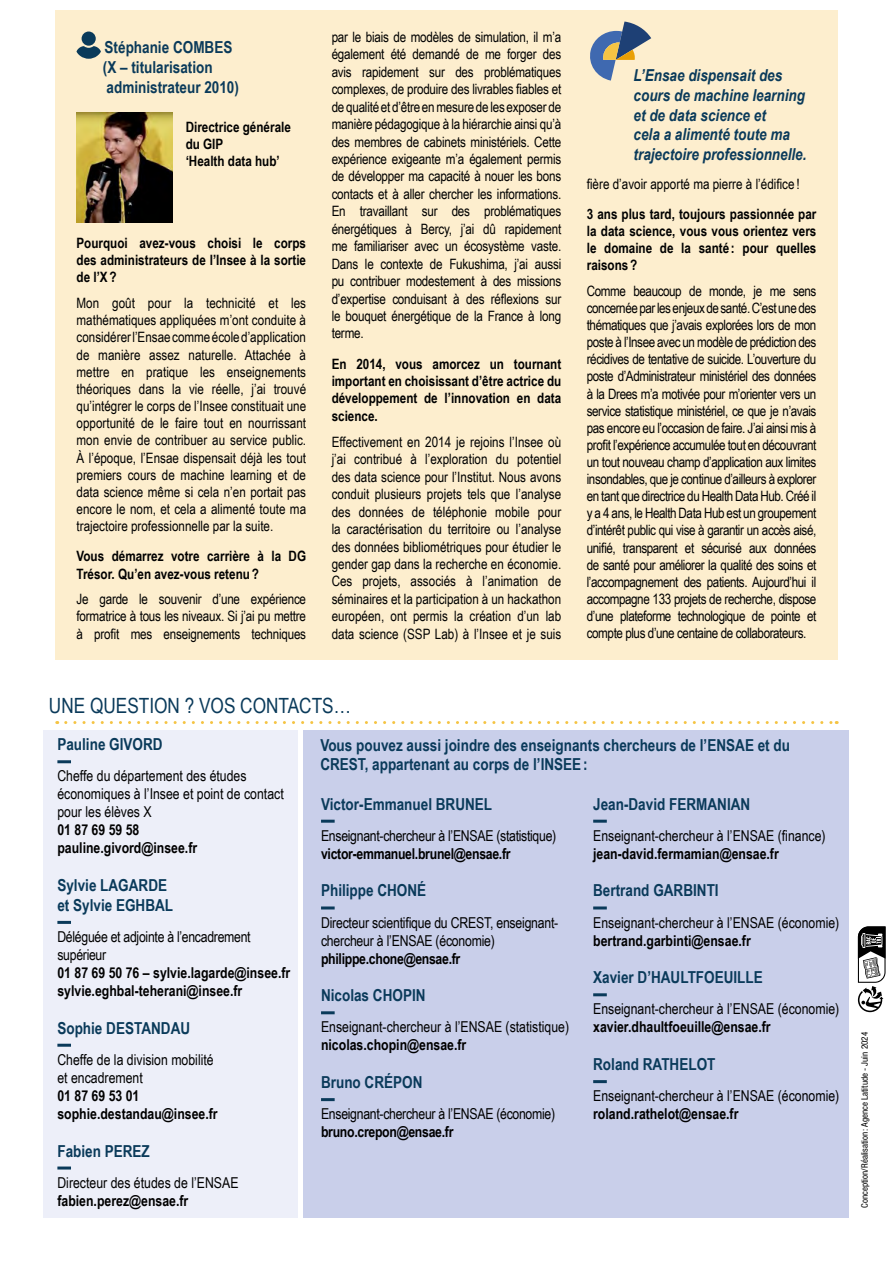
<style>
.page{position:relative;width:893px;height:1263px;background:#fff}
.page>*{position:absolute;margin:0;border:0;box-sizing:border-box;transform-origin:0 0}
.t1{font:21px "Arial Narrow";color:#0a3a5a}
.t2{font:700 16.5px/19.8px "Arial Narrow";color:#0a3a5a}
.t3{font:italic 700 16.5px/19.8px "Arial Narrow";color:#0a3a5a}
.t4{font:15px/18px "Arial Narrow";color:#000}
.t5{font:700 15px/18px "Arial Narrow";color:#000}
.t6{font:15px/18px "Arial Narrow";letter-spacing:-.02em;color:#000}
.t7{font:700 15px "Arial Narrow";letter-spacing:-.02em;color:#000}
.t8{font:14.25px/17.4px "Arial Narrow";letter-spacing:-.015em;color:#000;text-align:justify}
.t9{font:700 14.25px/17.2px "Arial Narrow";color:#000;text-align:justify}
.t10{font:condensed 9px "Helvetica Neue";color:#000}
</style>
<div class="page">
<div style="left:303px;top:730px;width:546px;height:487px;background:#c9cfea"></div>
<div style="left:44px;top:730px;width:254px;height:487px;background:#edeff9"></div>
<hr style="left:57px;top:760px;width:14px;height:3px;background:#0a3a5a">
<hr style="left:57px;top:921px;width:14px;height:3px;background:#0a3a5a">
<hr style="left:57px;top:1044px;width:14px;height:3px;background:#0a3a5a">
<hr style="left:57px;top:1166px;width:14px;height:3px;background:#0a3a5a">
<hr style="left:321px;top:820px;width:14px;height:3px;background:#0a3a5a">
<hr style="left:321px;top:906px;width:14px;height:3px;background:#0a3a5a">
<hr style="left:321px;top:1011px;width:14px;height:3px;background:#0a3a5a">
<hr style="left:321px;top:1098px;width:14px;height:3px;background:#0a3a5a">
<hr style="left:593px;top:820px;width:14px;height:3px;background:#0a3a5a">
<hr style="left:593px;top:906px;width:14px;height:3px;background:#0a3a5a">
<hr style="left:593px;top:993px;width:14px;height:3px;background:#0a3a5a">
<hr style="left:593px;top:1080px;width:14px;height:3px;background:#0a3a5a">
<div style="left:55px;top:10px;width:783px;height:650px;background:#fdeece"></div>
<div style="left:82px;top:32px;width:14px;height:14px;background:#0a3a5a;border-radius:50%"></div>
<svg style="left:76px;top:46px;width:25px;height:13px"></svg>
<svg style="left:66px;top:721px;width:771px;height:3px"></svg>
<svg style="left:590px;top:22px;width:61px;height:59px"></svg>
<img style="left:77px;top:113px;width:96px;height:110px">
<svg style="left:857px;top:926px;width:29px;height:87px"></svg>
<p class="t2" style="left:103px;top:37px;width:138px">Stéphanie COMBES (X – titularisation administrateur 2010)</p>
<p class="t9" style="left:186px;top:118px;width:107px;text-align:left">Directrice générale du GIP<br>‘Health data hub’</p>
<p class="t9" style="left:77px;top:234px;width:231px">Pourquoi avez-vous choisi le corps des administrateurs de l’Insee à la sortie de l’X?</p>
<p class="t8" style="left:77px;top:294px;width:231px">Mon goût pour la technicité et les mathématiques appliquées m’ont conduite à considérer l’Ensae comme école d’application de manière assez naturelle. Attachée à mettre en pratique les enseignements théoriques dans la vie réelle, j’ai trouvé qu’intégrer le corps de l’Insee constituait une opportunité de le faire tout en nourrissant mon envie de contribuer au service public.<br>À l’époque, l’Ensae dispensait déjà les tout premiers cours de machine learning et de data science même si cela n’en portait pas encore le nom, et cela a alimenté toute ma trajectoire professionnelle par la suite.</p>
<p class="t9" style="left:77px;top:547px;width:231px">Vous démarrez votre carrière à la DG<br>Trésor. Qu’en avez-vous retenu?</p>
<p class="t8" style="left:77px;top:590px;width:231px">Je garde le souvenir d’une expérience formatrice à tous les niveaux. Si j’ai pu mettre à profit mes enseignements techniques</p>
<p class="t8" style="left:332px;top:28px;width:231px">par le biais de modèles de simulation, il m’a également été demandé de me forger des avis rapidement sur des problématiques complexes, de produire des livrables fiables et de qualité et d’être en mesure de les exposer de manière pédagogique à la hiérarchie ainsi qu’à des membres de cabinets ministériels. Cette expérience exigeante m’a également permis de développer ma capacité à nouer les bons contacts et à aller chercher les informations.<br>En travaillant sur des problématiques énergétiques à Bercy, j’ai dû rapidement me familiariser avec un écosystème vaste.<br>Dans le contexte de Fukushima, j’ai aussi pu contribuer modestement à des missions d’expertise conduisant à des réflexions sur le bouquet énergétique de la France à long terme.</p>
<p class="t9" style="left:332px;top:354px;width:231px">En 2014, vous amorcez un tournant important en choisissant d’être actrice du développement de l’innovation en data science.</p>
<p class="t8" style="left:332px;top:433px;width:231px">Effectivement en 2014 je rejoins l’Insee où j’ai contribué à l’exploration du potentiel des data science pour l’Institut. Nous avons conduit plusieurs projets tels que l’analyse des données de téléphonie mobile pour la caractérisation du territoire ou l’analyse des données bibliométriques pour étudier le gender gap dans la recherche en économie.<br>Ces projets, associés à l’animation de séminaires et la participation à un hackathon européen, ont permis la création d’un lab data science (SSP Lab) à l’Insee et je suis</p>
<p class="t3" style="left:634px;top:64px;width:174px">L’Ensae dispensait des cours de machine learning et de data science et<br>cela a alimenté toute ma trajectoire professionnelle.</p>
<p class="t8" style="left:587px;top:175px;width:214px">fière d’avoir apporté ma pierre à l’édifice !</p>
<p class="t9" style="left:587px;top:205px;width:231px">3 ans plus tard, toujours passionnée par la data science, vous vous orientez vers le domaine de la santé : pour quelles raisons?</p>
<p class="t8" style="left:587px;top:282px;width:231px">Comme beaucoup de monde, je me sens concernée par les enjeux de santé. C’est une des thématiques que j’avais explorées lors de mon poste à l’Insee avec un modèle de prédiction des récidives de tentative de suicide. L’ouverture du poste d’Administrateur ministériel des données à la Drees m’a motivée pour m’orienter vers un service statistique ministériel, ce que je n’avais pas encore eu l’occasion de faire. J’ai ainsi mis à profit l’expérience accumulée tout en découvrant un tout nouveau champ d’application aux limites insondables, que je continue d’ailleurs à explorer en tant que directrice du Health Data Hub. Créé il y a 4 ans, le Health Data Hub est un groupement d’intérêt public qui vise à garantir un accès aisé, unifié, transparent et sécurisé aux données de santé pour améliorer la qualité des soins et l’accompagnement des patients. Aujourd’hui il accompagne 133 projets de recherche, dispose d’une plateforme technologique de pointe et compte plus d’une centaine de collaborateurs.</p>
<h1 class="t1" style="left:49px;top:690px;width:304px">UNE QUESTION ? VOS CONTACTS…</h1>
<p class="t2" style="left:57px;top:734px;width:107px">Pauline GIVORD</p>
<p class="t4" style="left:57px;top:766px;width:228px">Cheffe du département des études économiques à l’Insee et point de contact pour les élèves X</p>
<p class="t5" style="left:57px;top:820px;width:141px">01 87 69 59 58 pauline.givord@insee.fr</p>
<p class="t2" style="left:57px;top:874px;width:117px">Sylvie LAGARDE et Sylvie EGHBAL</p>
<p class="t6" style="left:57px;top:927px;width:195px">Déléguée et adjointe à l’encadrement supérieur</p>
<p class="t5" style="left:57px;top:963px;width:234px">01 87 69 50 76 – sylvie.lagarde@insee.fr sylvie.eghbal-teherani@insee.fr</p>
<p class="t2" style="left:57px;top:1017px;width:134px">Sophie DESTANDAU</p>
<p class="t4" style="left:57px;top:1050px;width:158px">Cheffe de la division mobilité et encadrement</p>
<p class="t5" style="left:57px;top:1086px;width:162px">01 87 69 53 01 sophie.destandau@insee.fr</p>
<p class="t2" style="left:57px;top:1140px;width:94px">Fabien PEREZ</p>
<p class="t4" style="left:57px;top:1173px;width:183px">Directeur des études de l’ENSAE</p>
<p class="t5" style="left:57px;top:1190px;width:132px">fabien.perez@ensae.fr</p>
<p class="t2" style="left:320px;top:734px;width:471px">Vous pouvez aussi joindre des enseignants chercheurs de l’ENSAE et du<br>CREST, appartenant au corps de l’INSEE:</p>
<p class="t2" style="left:321px;top:793px;width:173px">Victor-Emmanuel BRUNEL</p>
<p class="t6" style="left:321px;top:826px;width:237px">Enseignant-chercheur à l’ENSAE (statistique)</p>
<p class="t7" style="left:321px;top:842px;width:191px">victor-emmanuel.brunel@ensae.fr</p>
<p class="t2" style="left:321px;top:880px;width:107px">Philippe CHONÉ</p>
<p class="t4" style="left:321px;top:913px;width:239px">Directeur scientifique du CREST, enseignant&shy;chercheur à l’ENSAE (économie)</p>
<p class="t7" style="left:321px;top:947px;width:141px">philippe.chone@ensae.fr</p>
<p class="t2" style="left:321px;top:985px;width:106px">Nicolas CHOPIN</p>
<p class="t4" style="left:321px;top:1017px;width:250px">Enseignant-chercheur à l’ENSAE (statistique)</p>
<p class="t5" style="left:321px;top:1035px;width:147px">nicolas.chopin@ensae.fr</p>
<p class="t2" style="left:321px;top:1071px;width:103px">Bruno CRÉPON</p>
<p class="t6" style="left:321px;top:1104px;width:236px">Enseignant-chercheur à l’ENSAE (économie)</p>
<p class="t7" style="left:321px;top:1120px;width:134px">bruno.crepon@ensae.fr</p>
<p class="t2" style="left:593px;top:793px;width:159px">Jean-David FERMANIAN</p>
<p class="t4" style="left:593px;top:826px;width:234px">Enseignant-chercheur à l’ENSAE (finance)</p>
<p class="t5" style="left:593px;top:844px;width:187px">jean-david.fermamian@ensae.fr</p>
<p class="t2" style="left:593px;top:880px;width:127px">Bertrand GARBINTI</p>
<p class="t4" style="left:593px;top:913px;width:248px">Enseignant-chercheur à l’ENSAE (économie)</p>
<p class="t5" style="left:593px;top:930px;width:159px">bertrand.garbinti@ensae.fr</p>
<p class="t2" style="left:593px;top:967px;width:171px">Xavier D’HAULTFOEUILLE</p>
<p class="t4" style="left:593px;top:999px;width:248px">Enseignant-chercheur à l’ENSAE (économie)</p>
<p class="t5" style="left:593px;top:1017px;width:179px">xavier.dhaultfoeuille@ensae.fr</p>
<p class="t2" style="left:593px;top:1053px;width:124px">Roland RATHELOT</p>
<p class="t4" style="left:593px;top:1086px;width:248px">Enseignant-chercheur à l’ENSAE (économie)</p>
<p class="t5" style="left:593px;top:1104px;width:147px">roland.rathelot@ensae.fr</p>
<p class="t10" style="left:859px;top:1208px;width:177px;rotate:-90deg">Conception/Réalisation : Agence Latitude - Juin 2024</p>
</div>
